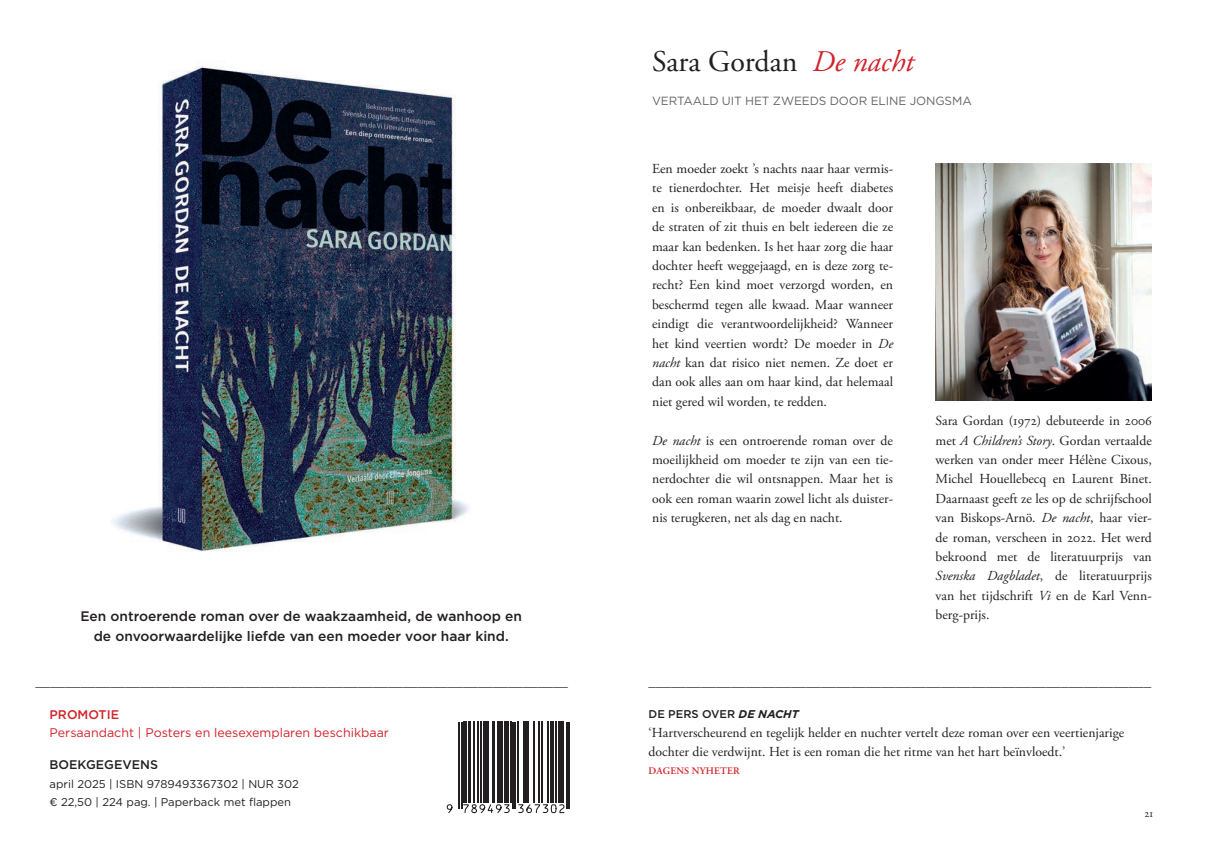
<style>
.page{position:relative;width:1205px;height:851px;background:#fff}
.page>*{position:absolute;margin:0;border:0;box-sizing:border-box;transform-origin:0 0}
.t1{font:30px "Adobe Garamond Pro";color:#231f20}
.t2{font:italic 15px "DTL Paradox T";color:#231f20}
.t3{font:13.75px/19.4px "Adobe Garamond Pro";color:#231f20;text-align:justify}
.t4{font:500 13.75px "Gotham";color:#231f20}
.t5{font:12.5px "Gotham";color:#d1232a}
.t6{font:500 12.5px "Gotham";color:#231f20}
.t7{font:500 12.5px "Gotham";color:#d1232a}
.t8{font:11.88px "Gotham";letter-spacing:-.01em;color:#656568}
.t9{font:11.25px "Gotham";color:#231f20}
.t10{font:500 11.25px "Gotham";color:#231f20}
.t11{font:11.25px "Adobe Garamond Pro";color:#231f20}
.t12{font:600 10px "Adobe Garamond Pro";letter-spacing:.015em;color:#d1232a}
.s1{font-style:italic;color:#d1232a}
.s2{font-style:italic}
.s3{font-weight:700;font-style:italic}
</style>
<div class="page">
<img style="left:111px;top:66px;width:358px;height:486px">
<svg style="left:458px;top:721px;width:112px;height:88px"></svg>
<hr style="left:458px;top:721px;width:2px;height:87px;background:#231f20">
<hr style="left:461px;top:721px;width:1px;height:87px;background:#231f20">
<hr style="left:463px;top:721px;width:4px;height:81px;background:#231f20">
<hr style="left:468px;top:721px;width:2px;height:81px;background:#231f20">
<hr style="left:474px;top:721px;width:1px;height:81px;background:#231f20">
<hr style="left:477px;top:721px;width:1px;height:81px;background:#231f20">
<hr style="left:481px;top:721px;width:1px;height:81px;background:#231f20">
<hr style="left:483px;top:721px;width:4px;height:81px;background:#231f20">
<hr style="left:488px;top:721px;width:1px;height:81px;background:#231f20">
<hr style="left:492px;top:721px;width:3px;height:81px;background:#231f20">
<hr style="left:497px;top:721px;width:1px;height:81px;background:#231f20">
<hr style="left:499px;top:721px;width:4px;height:81px;background:#231f20">
<div style="left:504px;top:721px;width:5px;height:81px;background:#231f20"></div>
<hr style="left:510px;top:721px;width:1px;height:81px;background:#231f20">
<hr style="left:512px;top:721px;width:1px;height:87px;background:#231f20">
<hr style="left:515px;top:721px;width:1px;height:87px;background:#231f20">
<hr style="left:517px;top:721px;width:1px;height:81px;background:#231f20">
<hr style="left:523px;top:721px;width:1px;height:81px;background:#231f20">
<hr style="left:525px;top:721px;width:1px;height:81px;background:#231f20">
<hr style="left:527px;top:721px;width:2px;height:81px;background:#231f20">
<hr style="left:533px;top:721px;width:2px;height:81px;background:#231f20">
<hr style="left:538px;top:721px;width:1px;height:81px;background:#231f20">
<hr style="left:542px;top:721px;width:1px;height:81px;background:#231f20">
<hr style="left:547px;top:721px;width:2px;height:81px;background:#231f20">
<hr style="left:550px;top:721px;width:3px;height:81px;background:#231f20">
<hr style="left:556px;top:721px;width:1px;height:81px;background:#231f20">
<hr style="left:558px;top:721px;width:2px;height:81px;background:#231f20">
<hr style="left:561px;top:721px;width:3px;height:81px;background:#231f20">
<hr style="left:566px;top:721px;width:1px;height:87px;background:#231f20">
<hr style="left:568px;top:721px;width:2px;height:87px;background:#231f20">
<svg style="left:446px;top:804px;width:7px;height:9px"></svg>
<svg style="left:463px;top:803px;width:47px;height:10px"></svg>
<svg style="left:517px;top:803px;width:48px;height:10px"></svg>
<img style="left:935px;top:163px;width:217px;height:237px">
<p class="t4" style="left:81px;top:607px;width:443px">Een ontroerende roman over de waakzaamheid, de wanhoop en</p>
<p class="t4" style="left:94px;top:627px;width:416px">de onvoorwaardelijke liefde van een moeder voor haar kind.</p>
<p class="t2" style="left:35px;top:671px;width:534px">_______________________________________________________________________</p>
<p class="t7" style="left:50px;top:706px;width:71px">PROMOTIE</p>
<p class="t5" style="left:50px;top:724px;width:341px">Persaandacht | Posters en leesexemplaren beschikbaar</p>
<p class="t6" style="left:50px;top:756px;width:110px">BOEKGEGEVENS</p>
<p class="t9" style="left:50px;top:776px;width:251px">april 2025 | ISBN 9789493367302 | NUR 302</p>
<p class="t9" style="left:50px;top:795px;width:243px">€ 22,50 | 224 pag. | Paperback met flappen</p>
<p class="t1" style="left:652px;top:44px;width:263px">Sara Gordan <span class="s1">De nacht</span></p>
<p class="t8" style="left:652px;top:93px;width:321px">VERTAALD UIT HET ZWEEDS DOOR ELINE JONGSMA</p>
<p class="t3" style="left:652px;top:159px;width:242px">Een moeder zoekt ’s nachts naar haar vermis&shy;te tienerdochter. Het meisje heeft diabetes en is onbereikbaar, de moeder dwaalt door de straten of zit thuis en belt iedereen die ze maar kan bedenken. Is het haar zorg die haar dochter heeft weggejaagd, en is deze zorg te&shy;recht? Een kind moet verzorgd worden, en beschermd tegen alle kwaad. Maar wanneer eindigt die verantwoordelijkheid? Wanneer het kind veertien wordt? De moeder in <span class="s2">De nacht</span> kan dat risico niet nemen. Ze doet er dan ook alles aan om haar kind, dat helemaal niet gered wil worden, te redden.</p>
<p class="t3" style="left:652px;top:431px;width:242px"><span class="s2">De nacht</span> is een ontroerende roman over de moeilijkheid om moeder te zijn van een tie&shy;nerdochter die wil ontsnappen. Maar het is ook een roman waarin zowel licht als duister&shy;nis terugkeren, net als dag en nacht.</p>
<p class="t3" style="left:935px;top:411px;width:218px">Sara Gordan (1972) debuteerde in 2006 met <span class="s2">A Children’s Story</span>. Gordan vertaalde werken van onder meer Hélène Cixous, Michel Houellebecq en Laurent Binet.<br>Daarnaast geeft ze les op de schrijfschool van Biskops-Arnö. <span class="s2">De nacht</span>, haar vier&shy;de roman, verscheen in 2022. Het werd bekroond met de literatuurprijs van <span class="s2">Svenska Dagbladet</span>, de literatuurprijs van het tijdschrift <span class="s2">Vi</span> en de Karl Venn&shy;berg-prijs.</p>
<p class="t2" style="left:648px;top:671px;width:504px">___________________________________________________________________</p>
<p class="t10" style="left:648px;top:706px;width:152px">DE PERS OVER <span class="s3">DE NACHT</span></p>
<p class="t3" style="left:648px;top:723px;width:477px">‘Hartverscheurend en tegelijk helder en nuchter vertelt deze roman over een veertienjarige</p>
<p class="t3" style="left:648px;top:742px;width:418px">dochter die verdwijnt. Het is een roman die het ritme van het hart beïnvloedt.’</p>
<p class="t12" style="left:648px;top:765px;width:92px">DAGENS NYHETER</p>
<p class="t11" style="left:1144px;top:806px;width:10px">21</p>
</div>
